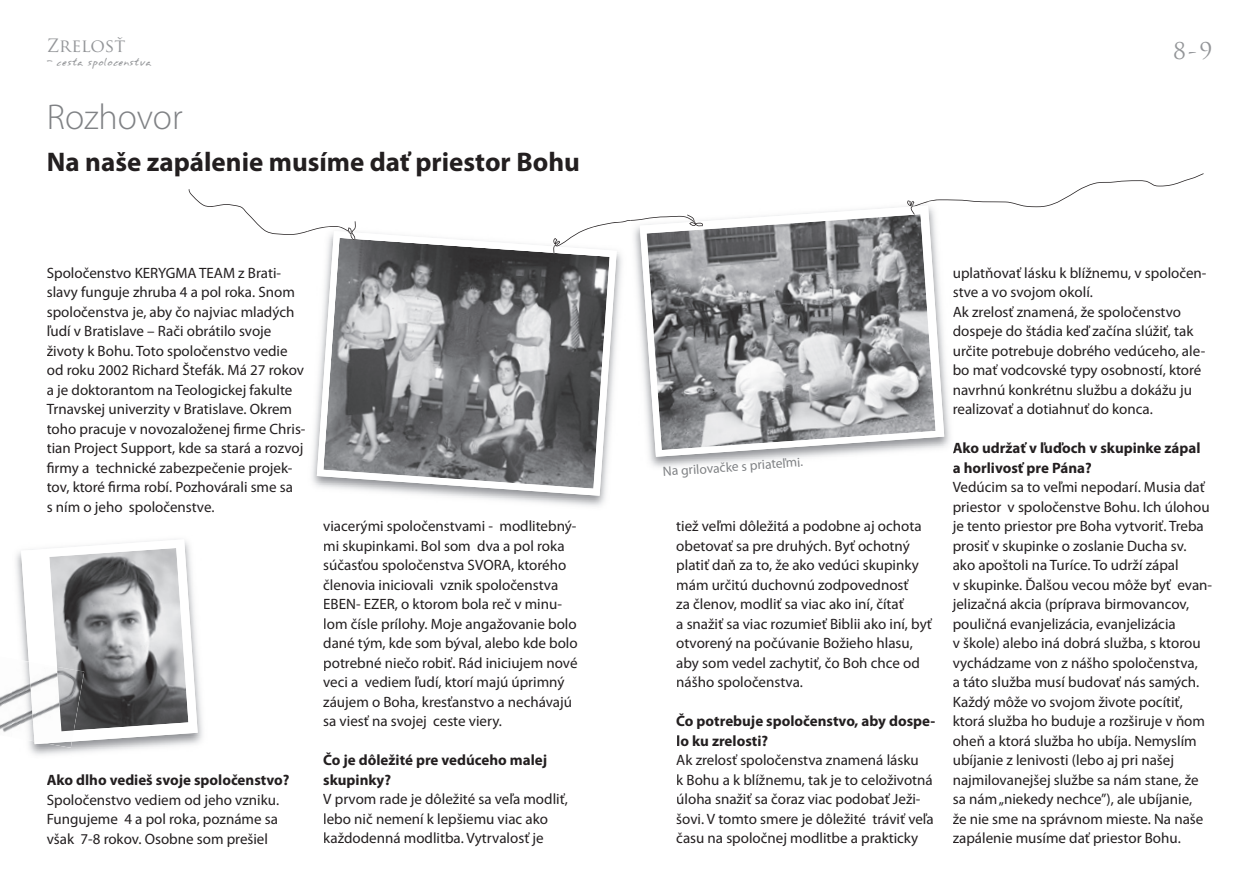
<style>
.page{position:relative;width:1259px;height:893px;background:#fff}
.page>*{position:absolute;margin:0;border:0;box-sizing:border-box;transform-origin:0 0}
.t1{font:300 36px "Myriad Pro";color:#808285}
.t2{font:700 27px "Myriad Pro";color:#231f20}
.t3{font:22.5px "Trajan Pro";color:#939598}
.t4{font:18px "Trajan Pro";color:#939598}
.t5{font:15px/19.5px "Myriad Pro";color:#231f20}
.t6{font:700 15px/19.5px "Myriad Pro";color:#231f20}
.t7{font:13.5px "Myriad Pro";color:#808285}
.t8{font:9px "Annifont";color:#939598;scale:.96 1}
.t9{font:3.3px "Annifont";color:#939598;scale:1.49 1}
</style>
<div class="page">
<svg style="left:189px;top:173px;width:1014px;height:62px"></svg>
<img style="left:312px;top:227px;width:314px;height:279px">
<img style="left:308px;top:227px;width:286px;height:20px">
<svg style="left:317px;top:231px;width:300px;height:265px"></svg>
<img style="left:631px;top:202px;width:322px;height:266px">
<img style="left:631px;top:202px;width:298px;height:20px">
<svg style="left:640px;top:206px;width:304px;height:251px"></svg>
<img style="left:16px;top:551px;width:187px;height:204px">
<img style="left:16px;top:658px;width:30px;height:90px">
<svg style="left:21px;top:539px;width:177px;height:205px"></svg>
<img style="left:49px;top:548px;width:139px;height:182px">
<img style="left:0;top:692px;width:12px;height:40px">
<img style="left:12px;top:659px;width:22px;height:82px">
<img style="left:46px;top:743px;width:26px;height:5px">
<img style="left:29px;top:662px;width:45px;height:81px">
<img style="left:57px;top:667px;width:27px;height:64px">
<img style="left:646px;top:214px;width:289px;height:236px">
<img style="left:323px;top:238px;width:286px;height:251px">
<svg style="left:348px;top:221px;width:8px;height:19px"></svg>
<svg style="left:687px;top:215px;width:16px;height:11px"></svg>
<svg style="left:553px;top:238px;width:7px;height:16px"></svg>
<svg style="left:907px;top:200px;width:7px;height:15px"></svg>
<p class="t4" style="left:47px;top:34px;width:80px">Zrelosť</p>
<p class="t8" style="left:47px;top:55px;width:111px">- cesta spolocenstva</p>
<p class="t9" style="left:115px;top:58px;width:4px">v</p>
<h1 class="t1" style="left:47px;top:97px;width:137px">Rozhovor</h1>
<h2 class="t2" style="left:47px;top:147px;width:534px">Na naše zapálenie musíme dať priestor Bohu</h2>
<p class="t5" style="left:47px;top:263px;width:260px">Spoločenstvo KERYGMA TEAM z Brati&shy;slavy funguje zhruba 4 a pol roka. Snom spoločenstva je, aby čo najviac mladých ľudí v Bratislave – Rači obrátilo svoje životy k Bohu. Toto spoločenstvo vedie od roku 2002 Richard Štefák. Má 27 rokov a je doktorantom na Teologickej fakulte Trnavskej univerzity v Bratislave. Okrem toho pracuje v novozaloženej firme Chris&shy;tian Project Support, kde sa stará a rozvoj firmy a technické zabezpečenie projek&shy;tov, ktoré firma robí. Pozhovárali sme sa<br>s ním o jeho spoločenstve.</p>
<p class="t6" style="left:47px;top:771px;width:244px">Ako dlho vedieš svoje spoločenstvo?</p>
<p class="t5" style="left:47px;top:790px;width:234px;text-align:justify">Spoločenstvo vediem od jeho vzniku.<br>Fungujeme 4 a pol roka, poznáme sa však 7-8 rokov. Osobne som prešiel</p>
<p class="t5" style="left:323px;top:517px;width:256px">viacerými spoločenstvami - modlitebný&shy;mi skupinkami. Bol som dva a pol roka súčasťou spoločenstva SVORA, ktorého členovia iniciovali vznik spoločenstva EBEN- EZER, o ktorom bola reč v minu&shy;lom čísle prílohy. Moje angažovanie bolo dané tým, kde som býval, alebo kde bolo potrebné niečo robiť. Rád iniciujem nové veci a vediem ľudí, ktorí majú úprimný záujem o Boha, kresťanstvo a nechávajú sa viesť na svojej ceste viery.</p>
<p class="t6" style="left:323px;top:751px;width:225px">Čo je dôležité pre vedúceho malej skupinky?</p>
<p class="t5" style="left:323px;top:790px;width:246px">V prvom rade je dôležité sa veľa modliť, lebo nič nemení k lepšiemu viac ako každodenná modlitba. Vytrvalosť je</p>
<h3 class="t3" style="left:1173px;top:37px;width:40px">8-9</h3>
<p class="t7" style="left:662px;top:464px;width:142px;rotate:-4deg">Na grilovačke s priateľmi.</p>
<p class="t5" style="left:676px;top:517px;width:257px">tiež veľmi dôležitá a podobne aj ochota obetovať sa pre druhých. Byť ochotný platiť daň za to, že ako vedúci skupinky mám určitú duchovnú zodpovednosť<br>za členov, modliť sa viac ako iní, čítať<br>a snažiť sa viac rozumieť Biblii ako iní, byť otvorený na počúvanie Božieho hlasu, aby som vedel zachytiť, čo Boh chce od nášho spoločenstva.</p>
<p class="t6" style="left:676px;top:712px;width:261px">Čo potrebuje spoločenstvo, aby dospe&shy;lo ku zrelosti?</p>
<p class="t5" style="left:676px;top:751px;width:259px">Ak zrelosť spoločenstva znamená lásku<br>k Bohu a k blížnemu, tak je to celoživotná úloha snažiť sa čoraz viac podobať Ježi&shy;šovi. V tomto smere je dôležité tráviť veľa času na spoločnej modlitbe a prakticky</p>
<p class="t5" style="left:952px;top:263px;width:255px">uplatňovať lásku k blížnemu, v spoločen&shy;stve a vo svojom okolí.<br>Ak zrelosť znamená, že spoločenstvo dospeje do štádia keď začína slúžiť, tak určite potrebuje dobrého vedúceho, ale&shy;bo mať vodcovské typy osobností, ktoré navrhnú konkrétnu službu a dokážu ju realizovať a dotiahnuť do konca.</p>
<p class="t6" style="left:952px;top:439px;width:249px">Ako udržať v ľuďoch v skupinke zápal a horlivosť pre Pána?</p>
<p class="t5" style="left:952px;top:478px;width:261px">Vedúcim sa to veľmi nepodarí. Musia dať priestor v spoločenstve Bohu. Ich úlohou je tento priestor pre Boha vytvoriť. Treba prosiť v skupinke o zoslanie Ducha sv. ako apoštoli na Turíce. To udrží zápal<br>v skupinke. Ďalšou vecou môže byť evan&shy;jelizačná akcia (príprava birmovancov, pouličná evanjelizácia, evanjelizácia<br>v škole) alebo iná dobrá služba, s ktorou vychádzame von z nášho spoločenstva,<br>a táto služba musí budovať nás samých.<br>Každý môže vo svojom živote pocítiť, ktorá služba ho buduje a rozširuje v ňom oheň a ktorá služba ho ubíja. Nemyslím ubíjanie z lenivosti (lebo aj pri našej najmilovanejšej službe sa nám stane, že sa nám „niekedy nechce”), ale ubíjanie,<br>že nie sme na správnom mieste. Na naše zapálenie musíme dať priestor Bohu.</p>
</div>
